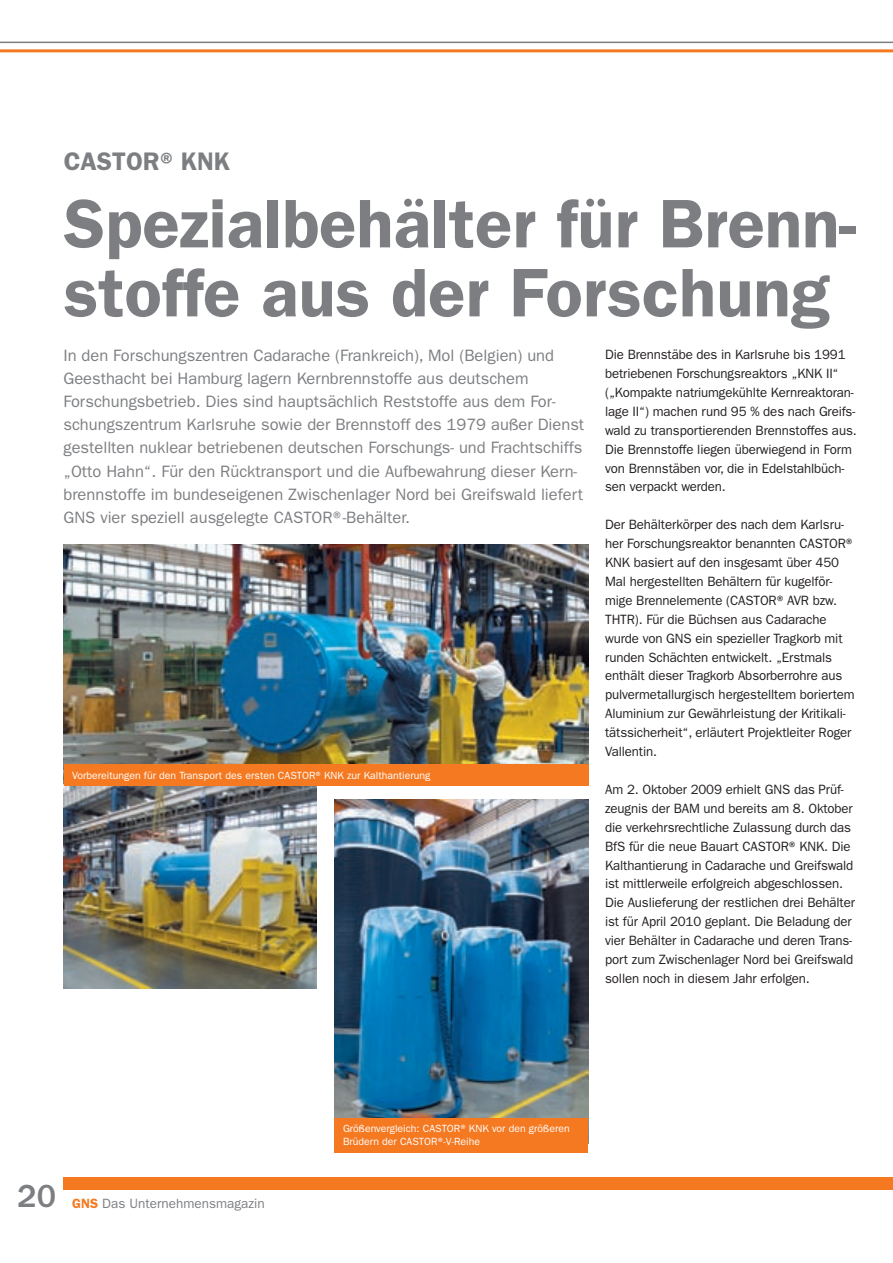
<style>
.page{position:relative;width:893px;height:1263px;background:#fff}
.page>*{position:absolute;margin:0;border:0;box-sizing:border-box;transform-origin:0 0}
.t1{font:600 69px/69px "Franklin Gothic";color:#7c7e81}
.t2{font:500 33px "Franklin Gothic";color:#7c7e81}
.t3{font:600 25.5px "Franklin Gothic";color:#7c7e81}
.t4{font:16.5px/23.1px "Franklin Gothic";color:#7c7e81}
.t5{font:13.5px/18.9px "Franklin Gothic";letter-spacing:-.01em;color:#231f20}
.t6{font:13.5px "Franklin Gothic";color:#7c7e81}
.t7{font:10.5px/12.6px "Franklin Gothic";color:#fff}
.s1{font-weight:600;color:#f47921}
</style>
<div class="page">
<div style="left:64px;top:1177px;width:829px;height:13px;background:#f47921"></div>
<hr style="left:0;top:42px;width:893px;height:1px;background:#7c7e81">
<hr style="left:0;top:49px;width:893px;height:3px;background:#f47921">
<img style="left:64px;top:544px;width:524px;height:220px">
<img style="left:334px;top:799px;width:254px;height:319px">
<img style="left:64px;top:785px;width:252px;height:204px">
<div style="left:64px;top:764px;width:524px;height:21px;background:#f47921"></div>
<div style="left:334px;top:1118px;width:254px;height:34px;background:#f47921"></div>
<h3 class="t3" style="left:64px;top:146px;width:168px">CASTOR® KNK</h3>
<h1 class="t1" style="left:64px;top:189px;width:794px">Spezialbehälter für Brenn&shy;stoffe aus der Forschung</h1>
<p class="t5" style="left:605px;top:345px;width:253px">Die Brennstäbe des in Karlsruhe bis 1991 betriebenen Forschungsreaktors „KNK II“ („Kompakte natriumgekühlte Kernreaktoran&shy;lage II“) machen rund 95 % des nach Greifs&shy;wald zu transportierenden Brennstoffes aus.<br>Die Brennstoffe liegen überwiegend in Form von Brennstäben vor, die in Edelstahlbüch&shy;sen verpackt werden.</p>
<p class="t5" style="left:605px;top:515px;width:252px">Der Behälterkörper des nach dem Karlsru&shy;her Forschungsreaktor benannten CASTOR® KNK basiert auf den insgesamt über 450<br>Mal hergestellten Behältern für kugelför&shy;mige Brennelemente (CASTOR® AVR bzw.<br>THTR). Für die Büchsen aus Cadarache wurde von GNS ein spezieller Tragkorb mit runden Schächten entwickelt. „Erstmals enthält dieser Tragkorb Absorberrohre aus pulvermetallurgisch hergestelltem boriertem Aluminium zur Gewährleistung der Kritikali&shy;tätssicherheit“, erläutert Projektleiter Roger Vallentin.</p>
<p class="t5" style="left:605px;top:780px;width:251px">Am 2. Oktober 2009 erhielt GNS das Prüf&shy;zeugnis der BAM und bereits am 8. Oktober die verkehrsrechtliche Zulassung durch das BfS für die neue Bauart CASTOR® KNK. Die Kalthantierung in Cadarache und Greifswald ist mittlerweile erfolgreich abgeschlossen.<br>Die Auslieferung der restlichen drei Behälter ist für April 2010 geplant. Die Beladung der vier Behälter in Cadarache und deren Trans&shy;port zum Zwischenlager Nord bei Greifswald sollen noch in diesem Jahr erfolgen.</p>
<p class="t4" style="left:63px;top:344px;width:522px">In den Forschungszentren Cadarache (Frankreich), Mol (Belgien) und Geesthacht bei Hamburg lagern Kernbrennstoffe aus deutschem Forschungsbetrieb. Dies sind hauptsächlich Reststoffe aus dem For&shy;schungszentrum Karlsruhe sowie der Brennstoff des 1979 außer Dienst gestellten nuklear betriebenen deutschen Forschungs- und Frachtschiffs „Otto Hahn“. Für den Rücktransport und die Aufbewahrung dieser Kern&shy;brennstoffe im bundeseigenen Zwischenlager Nord bei Greifswald liefert GNS vier speziell ausgelegte CASTOR®-Behälter.</p>
<p class="t7" style="left:72px;top:769px;width:360px">Vorbereitungen für den Transport des ersten CASTOR® KNK zur Kalthantierung</p>
<h2 class="t2" style="left:17px;top:1178px;width:40px">20</h2>
<p class="t6" style="left:72px;top:1195px;width:194px"><span class="s1">GNS</span> Das Unternehmensmagazin</p>
<p class="t7" style="left:343px;top:1122px;width:228px">Größenvergleich: CASTOR® KNK vor den größeren<br>Brüdern der CASTOR®-V-Reihe</p>
</div>
